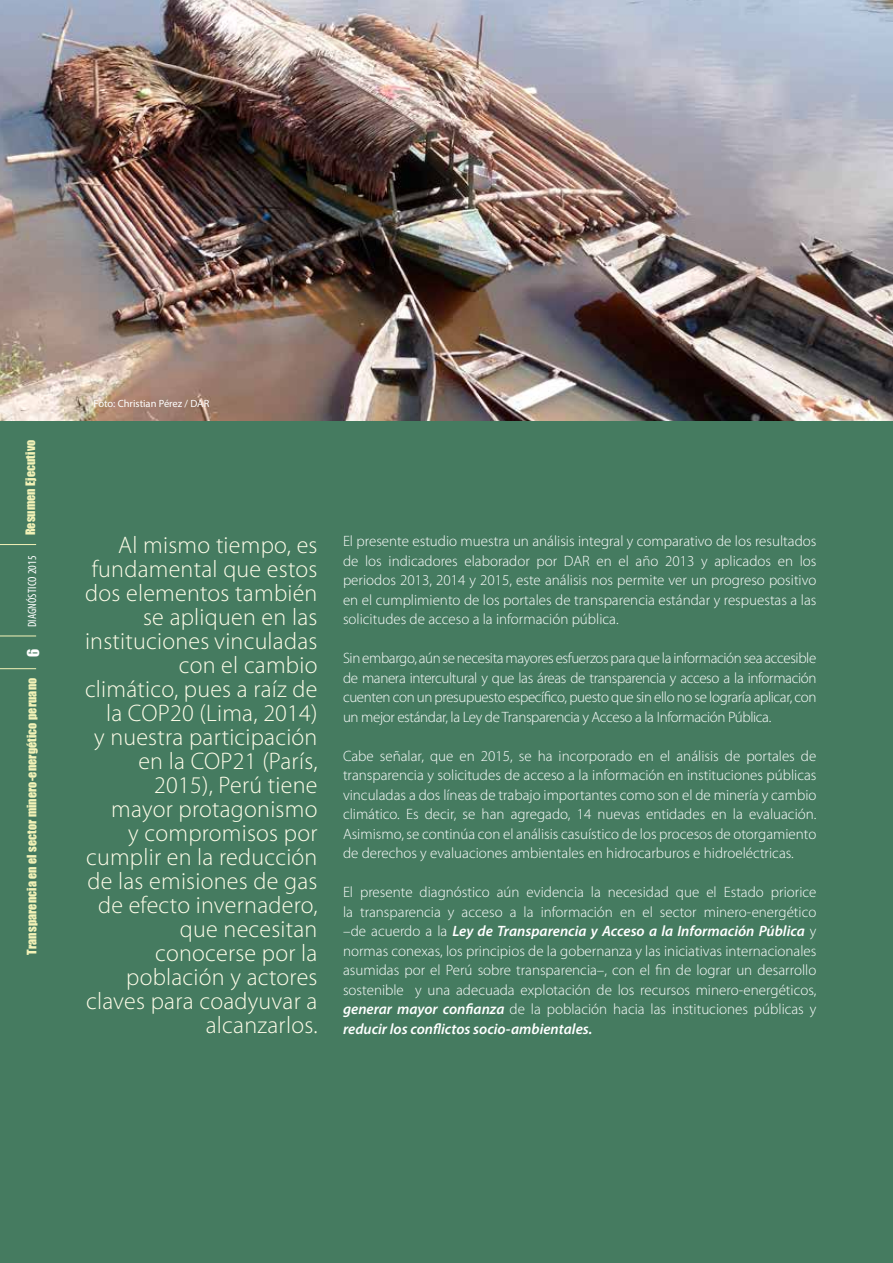
<style>
.page{position:relative;width:893px;height:1263px;background:#fff}
.page>*{position:absolute;margin:0;border:0;box-sizing:border-box;transform-origin:0 0}
.t1{font:300 24px/24px "Myriad Pro";letter-spacing:.01em;color:#fffde9;text-align:right}
.t2{font:300 15px/19.5px "Myriad Pro";color:#fff;text-align:justify}
.t3{font:15px "Impact";color:#fff}
.t4{font:12px "Impact";letter-spacing:.01em;color:#f4f3b8}
.t5{font:condensed 12px "Myriad Pro";letter-spacing:.01em;color:#fff}
.t6{font:10.5px "Myriad Pro";color:#fff}
.s1{font-weight:600;font-style:italic}
</style>
<div class="page">
<div style="left:0;top:0;width:892px;height:1263px;background:#457b60"></div>
<img style="left:0;top:0;width:893px;height:421px">
<hr style="left:0;top:668px;width:36px;height:1px;background:#f4f3b8">
<hr style="left:0;top:636px;width:36px;height:1px;background:#f4f3b8">
<hr style="left:0;top:544px;width:36px;height:1px;background:#f4f3b8">
<p class="t4" style="left:21px;top:535px;width:97px;rotate:-90deg">Resumen Ejecutivo</p>
<p class="t5" style="left:25px;top:627px;width:73px;rotate:-90deg">DIAGNÓSTICO 2015</p>
<p class="t3" style="left:21px;top:657px;width:10px;rotate:-90deg">6</p>
<p class="t4" style="left:23px;top:955px;width:278px;rotate:-90deg">Transparencia en el sector minero-energético peruano</p>
<p class="t6" style="left:94px;top:397px;width:117px">Foto: Christian Pérez / DAR</p>
<p class="t1" style="left:85px;top:533px;width:234px">Al mismo tiempo, es fundamental que estos dos elementos también se apliquen en las instituciones vinculadas con el cambio climático, pues a raíz de la COP20 (Lima, 2014)<br>y nuestra participación en la COP21 (París,<br>2015), Perú tiene<br>mayor protagonismo<br>y compromisos por cumplir en la reducción de las emisiones de gas de efecto invernadero, que necesitan conocerse por la población y actores claves para coadyuvar a alcanzarlos.</p>
<p class="t2" style="left:343px;top:531px;width:475px">El presente estudio muestra un análisis integral y comparativo de los resultados de los indicadores elaborador por DAR en el año 2013 y aplicados en los periodos 2013, 2014 y 2015, este análisis nos permite ver un progreso positivo en el cumplimiento de los portales de transparencia estándar y respuestas a las solicitudes de acceso a la información pública.</p>
<p class="t2" style="left:343px;top:648px;width:475px">Sin embargo, aún se necesita mayores esfuerzos para que la información sea accesible de manera intercultural y que las áreas de transparencia y acceso a la información cuenten con un presupuesto específico, puesto que sin ello no se lograría aplicar, con un mejor estándar, la Ley de Transparencia y Acceso a la Información Pública.</p>
<p class="t2" style="left:343px;top:746px;width:475px">Cabe señalar, que en 2015, se ha incorporado en el análisis de portales de transparencia y solicitudes de acceso a la información en instituciones públicas vinculadas a dos líneas de trabajo importantes como son el de minería y cambio climático. Es decir, se han agregado, 14 nuevas entidades en la evaluación.<br>Asimismo, se continúa con el análisis casuístico de los procesos de otorgamiento de derechos y evaluaciones ambientales en hidrocarburos e hidroeléctricas.</p>
<p class="t2" style="left:343px;top:882px;width:475px">El presente diagnóstico aún evidencia la necesidad que el Estado priorice la transparencia y acceso a la información en el sector minero-energético –de acuerdo a la <span class="s1">Ley de Transparencia y Acceso a la Información Pública</span> y normas conexas, los principios de la gobernanza y las iniciativas internacionales asumidas por el Perú sobre transparencia–, con el fin de lograr un desarrollo sostenible y una adecuada explotación de los recursos minero-energéticos, <span class="s1">generar mayor confianza</span> de la población hacia las instituciones públicas y <span class="s1">reducir los conflictos socio-ambientales.</span></p>
</div>
